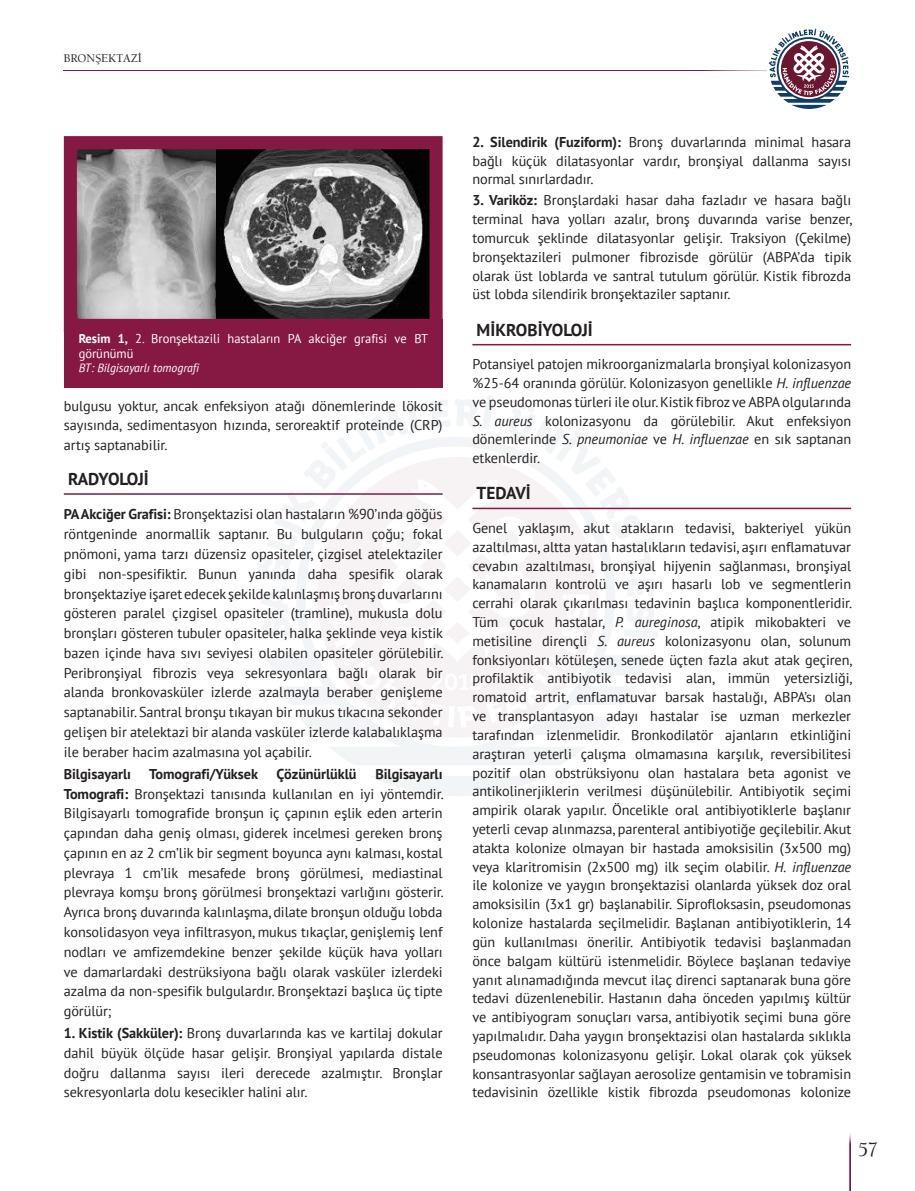
<style>
.page{position:relative;width:915px;height:1191px;background:#fff}
.page>*{position:absolute;margin:0;border:0;box-sizing:border-box;transform-origin:0 0}
.t1{font:21px "Berkeley Regular Tr";color:#231f20;scale:.92 1}
.ARA_BASLIKkkkkk{font:700 17.25px "PT Sans";color:#231f20}
.ARA_BASLIKkkkkk-2{font:700 17.25px "PT Sans";letter-spacing:-.03em;color:#231f20}
.YAZI{font:14.25px/18.8px "PT Sans";letter-spacing:-.005em;color:#231f20;text-align:justify}
.YAZI-2{font:700 14.25px "PT Sans";letter-spacing:-.005em;color:#231f20}
.RESIM-ALTI{font:12.75px/14.2px "PT Sans";color:#fff}
.RESIM-ALTI-2{font:italic 12px "PT Sans";color:#fff}
.t2{font:12px "Berkeley Regular Tr";color:#231f20}
.s1{font-weight:700}
.s2{font-style:italic}
</style>
<div class="page">
<hr style="left:64px;top:70px;width:765px;height:1px;background:#861943">
<svg style="left:768px;top:29px;width:80px;height:80px"></svg>
<hr style="left:849px;top:1131px;width:1px;height:60px;background:#861943">
<hr style="left:64px;top:493px;width:378px;height:2px;background:#861943">
<hr style="left:472px;top:344px;width:378px;height:1px;background:#861943">
<hr style="left:472px;top:507px;width:378px;height:2px;background:#861943">
<div style="left:64px;top:319px;width:378px;height:68px;background:#861943"></div>
<img style="left:78px;top:150px;width:350px;height:168px">
<div style="left:64px;top:136px;width:378px;height:196px;border:13px solid #861943"></div>
<p class="t2" style="left:64px;top:51px;width:80px">BRONŞEKTAZİ</p>
<p class="RESIM-ALTI" style="left:79px;top:331px;width:351px"><span class="s1">Resim 1,</span> 2. Bronşektazili hastaların PA akciğer grafisi ve BT görünümü</p>
<p class="RESIM-ALTI-2" style="left:79px;top:360px;width:122px">BT: Bilgisayarlı tomografi</p>
<p class="YAZI" style="left:64px;top:395px;width:380px;line-height:19.8px">bulgusu yoktur, ancak enfeksiyon atağı dönemlerinde lökosit sayısında, sedimentasyon hızında, seroreaktif proteinde (CRP) artış saptanabilir.</p>
<p class="ARA_BASLIKkkkkk-2" style="left:68px;top:467px;width:82px">RADYOLOJİ</p>
<p class="YAZI" style="left:64px;top:504px;width:381px;line-height:19.8px"><span class="s1">PA Akciğer Grafisi:</span> Bronşektazisi olan hastaların %90’ında göğüs röntgeninde anormallik saptanır. Bu bulguların çoğu; fokal pnömoni, yama tarzı düzensiz opasiteler, çizgisel atelektaziler gibi non-spesifiktir. Bunun yanında daha spesifik olarak bronşektaziye işaret edecek şekilde kalınlaşmış bronş duvarlarını gösteren paralel çizgisel opasiteler (tramline), mukusla dolu bronşları gösteren tubuler opasiteler, halka şeklinde veya kistik bazen içinde hava sıvı seviyesi olabilen opasiteler görülebilir.<br>Peribronşiyal fibrozis veya sekresyonlara bağlı olarak bir alanda bronkovasküler izlerde azalmayla beraber genişleme saptanabilir. Santral bronşu tıkayan bir mukus tıkacına sekonder gelişen bir atelektazi bir alanda vasküler izlerde kalabalıklaşma ile beraber hacim azalmasına yol açabilir.</p>
<p class="YAZI-2" style="left:64px;top:764px;width:69px">Bilgisayarlı</p>
<p class="YAZI-2" style="left:149px;top:764px;width:110px">Tomografi/Yüksek</p>
<p class="YAZI-2" style="left:276px;top:764px;width:82px">Çözünürlüklü</p>
<p class="YAZI" style="left:64px;top:763px;width:381px;line-height:19.8px;text-indent:311px"><span class="s1">Bilgisayarlı Tomografi:</span> Bronşektazi tanısında kullanılan en iyi yöntemdir.<br>Bilgisayarlı tomografide bronşun iç çapının eşlik eden arterin çapından daha geniş olması, giderek incelmesi gereken bronş çapının en az 2 cm’lik bir segment boyunca aynı kalması, kostal plevraya 1 cm’lik mesafede bronş görülmesi, mediastinal plevraya komşu bronş görülmesi bronşektazi varlığını gösterir.<br>Ayrıca bronş duvarında kalınlaşma, dilate bronşun olduğu lobda konsolidasyon veya infiltrasyon, mukus tıkaçlar, genişlemiş lenf nodları ve amfizemdekine benzer şekilde küçük hava yolları ve damarlardaki destrüksiyona bağlı olarak vasküler izlerdeki azalma da non-spesifik bulgulardır. Bronşektazi başlıca üç tipte görülür;</p>
<p class="YAZI" style="left:64px;top:1022px;width:380px;line-height:19.8px"><span class="s1">1. Kistik (Sakküler):</span> Bronş duvarlarında kas ve kartilaj dokular dahil büyük ölçüde hasar gelişir. Bronşiyal yapılarda distale doğru dallanma sayısı ileri derecede azalmıştır. Bronşlar sekresyonlarla dolu kesecikler halini alır.</p>
<p class="YAZI" style="left:472px;top:132px;width:380px"><span class="s1">2. Silendirik (Fuziform):</span> Bronş duvarlarında minimal hasara bağlı küçük dilatasyonlar vardır, bronşiyal dallanma sayısı normal sınırlardadır.</p>
<p class="YAZI" style="left:472px;top:191px;width:381px"><span class="s1">3. Variköz:</span> Bronşlardaki hasar daha fazladır ve hasara bağlı terminal hava yolları azalır, bronş duvarında varise benzer, tomurcuk şeklinde dilatasyonlar gelişir. Traksiyon (Çekilme) bronşektazileri pulmoner fibrozisde görülür (ABPA’da tipik olarak üst loblarda ve santral tutulum görülür. Kistik fibrozda üst lobda silendirik bronşektaziler saptanır.</p>
<p class="ARA_BASLIKkkkkk" style="left:476px;top:318px;width:117px">MİKROBİYOLOJİ</p>
<p class="YAZI" style="left:472px;top:354px;width:380px">Potansiyel patojen mikroorganizmalarla bronşiyal kolonizasyon %25-64 oranında görülür. Kolonizasyon genellikle <span class="s2">H. influenzae </span>ve pseudomonas türleri ile olur. Kistik fibroz ve ABPA olgularında <span class="s2">S. aureus</span> kolonizasyonu da görülebilir. Akut enfeksiyon dönemlerinde <span class="s2">S. pneumoniae</span> ve <span class="s2">H. influenzae</span> en sık saptanan etkenlerdir.</p>
<p class="ARA_BASLIKkkkkk" style="left:476px;top:482px;width:56px">TEDAVİ</p>
<p class="YAZI" style="left:472px;top:518px;width:381px">Genel yaklaşım, akut atakların tedavisi, bakteriyel yükün azaltılması, altta yatan hastalıkların tedavisi, aşırı enflamatuvar cevabın azaltılması, bronşiyal hijyenin sağlanması, bronşiyal kanamaların kontrolü ve aşırı hasarlı lob ve segmentlerin cerrahi olarak çıkarılması tedavinin başlıca komponentleridir.<br>Tüm çocuk hastalar, <span class="s2">P. aureginosa</span>, atipik mikobakteri ve metisiline dirençli <span class="s2">S. aureus</span> kolonizasyonu olan, solunum fonksiyonları kötüleşen, senede üçten fazla akut atak geçiren, profilaktik antibiyotik tedavisi alan, immün yetersizliği, romatoid artrit, enflamatuvar barsak hastalığı, ABPA’sı olan ve transplantasyon adayı hastalar ise uzman merkezler tarafından izlenmelidir. Bronkodilatör ajanların etkinliğini araştıran yeterli çalışma olmamasına karşılık, reversibilitesi pozitif olan obstrüksiyonu olan hastalara beta agonist ve antikolinerjiklerin verilmesi düşünülebilir. Antibiyotik seçimi ampirik olarak yapılır. Öncelikle oral antibiyotiklerle başlanır yeterli cevap alınmazsa, parenteral antibiyotiğe geçilebilir. Akut atakta kolonize olmayan bir hastada amoksisilin (3x500 mg) veya klaritromisin (2x500 mg) ilk seçim olabilir. <span class="s2">H. influenzae </span>ile kolonize ve yaygın bronşektazisi olanlarda yüksek doz oral amoksisilin (3x1 gr) başlanabilir. Siprofloksasin, pseudomonas kolonize hastalarda seçilmelidir. Başlanan antibiyotiklerin, 14 gün kullanılması önerilir. Antibiyotik tedavisi başlanmadan önce balgam kültürü istenmelidir. Böylece başlanan tedaviye yanıt alınamadığında mevcut ilaç direnci saptanarak buna göre tedavi düzenlenebilir. Hastanın daha önceden yapılmış kültür ve antibiyogram sonuçları varsa, antibiyotik seçimi buna göre yapılmalıdır. Daha yaygın bronşektazisi olan hastalarda sıklıkla pseudomonas kolonizasyonu gelişir. Lokal olarak çok yüksek konsantrasyonlar sağlayan aerosolize gentamisin ve tobramisin tedavisinin özellikle kistik fibrozda pseudomonas kolonize</p>
<h1 class="t1" style="left:857px;top:1136px;width:23px">57</h1>
</div>
